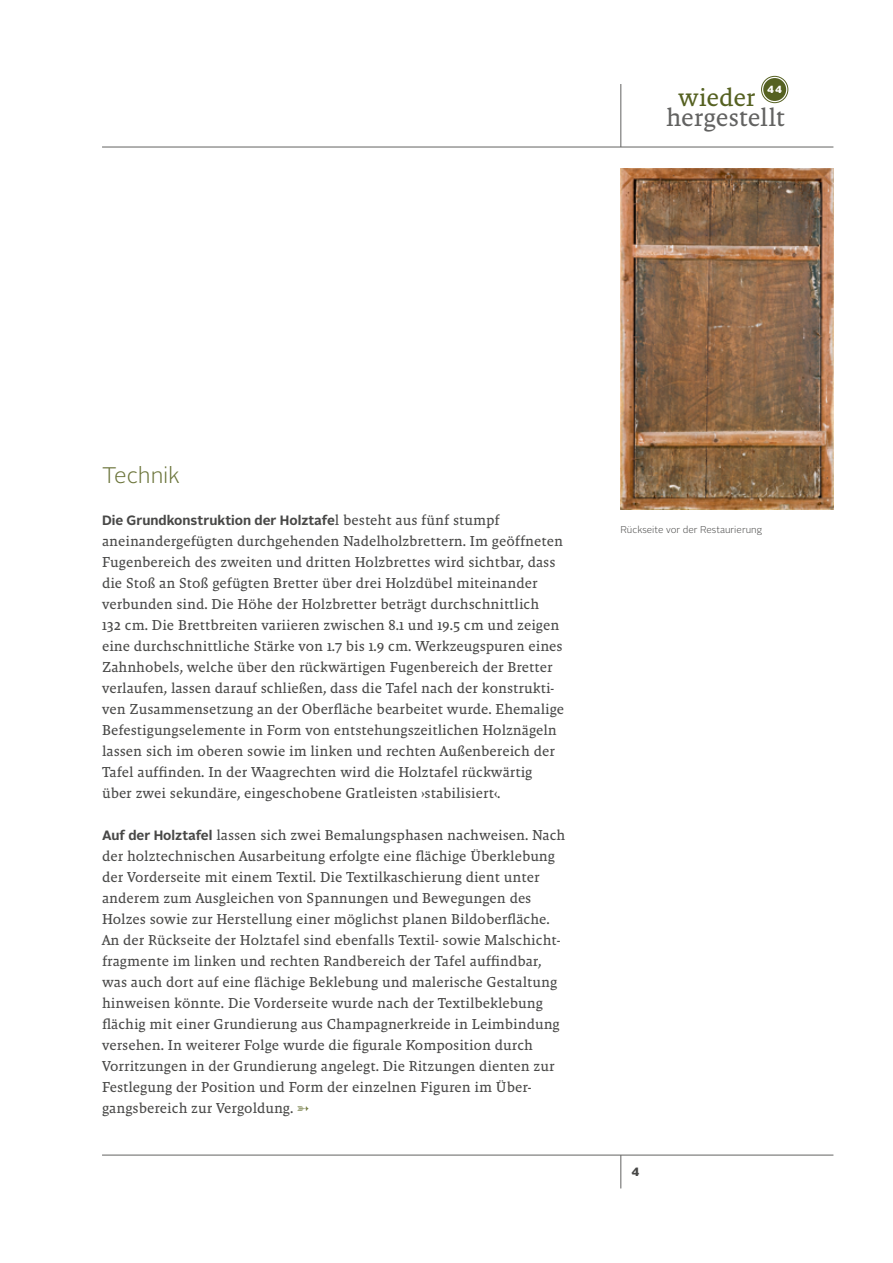
<style>
.page{position:relative;width:893px;height:1263px;background:#fff}
.page>*{position:absolute;margin:0;border:0;box-sizing:border-box;transform-origin:0 0}
.t1{font:25.65px "Malaga OT";letter-spacing:-.01em;color:#626261}
.t2{font:25.65px "Malaga OT";letter-spacing:-.015em;color:#556121}
.t3{font:300 22.5px "Alright Sans";letter-spacing:-.005em;color:#6b743a}
.t4{font:14.7px/21px "Malaga OT";color:#484847}
.t5{font:700 13.5px "Alright Sans";color:#484847}
.t6{font:900 12px "Alright Sans";color:#484847}
.t7{font:900 10.35px "Alright Sans";color:#fff}
.t8{font:300 9.75px "Alright Sans";color:#484847}
.s1{font-family:"Malaga OT";font-weight:400;font-size:14.7px}
.s2{font-family:"Alright Sans";font-weight:700;font-size:13.5px}
.s3{color:#6b743a}
</style>
<div class="page">
<hr style="left:102px;top:147px;width:731px;height:1px;background:#626261">
<hr style="left:102px;top:1155px;width:731px;height:1px;background:#626261">
<div style="left:763px;top:78px;width:23px;height:23px;background:#556121;border-radius:50%"></div>
<div style="left:761px;top:76px;width:27px;height:27px;border:1px solid #556121;border-radius:50%"></div>
<hr style="left:621px;top:84px;width:1px;height:63px;background:#626261">
<hr style="left:621px;top:1155px;width:1px;height:33px;background:#626261">
<img style="left:621px;top:168px;width:212px;height:342px">
<h1 class="t2" style="left:678px;top:83px;width:79px">wieder</h1>
<p class="t7" style="left:767px;top:82px;width:16px">44</p>
<h1 class="t1" style="left:666px;top:103px;width:120px">hergestellt</h1>
<h2 class="t3" style="left:102px;top:460px;width:79px">Technik</h2>
<p class="t5" style="left:102px;top:511px;width:399px">Die Grundkonstruktion der Holztafe<span class="s1">l besteht aus fünf stumpf</span></p>
<p class="t4" style="left:102px;top:530px;width:464px">aneinandergefügten durchgehenden Nadelholzbrettern. Im geöffneten Fugenbereich des zweiten und dritten Holzbrettes wird sichtbar, dass die Stoß an Stoß gefügten Bretter über drei Holzdübel miteinander verbunden sind. Die Höhe der Holzbretter beträgt durchschnittlich<br>132 cm. Die Brettbreiten variieren zwischen 8.1 und 19.5 cm und zeigen eine durchschnittliche Stärke von 1.7 bis 1.9 cm. Werkzeugspuren eines Zahnhobels, welche über den rückwärtigen Fugenbereich der Bretter verlaufen, lassen darauf schließen, dass die Tafel nach der konstrukti&shy;ven Zusammensetzung an der Oberfläche bearbeitet wurde. Ehemalige Befestigungselemente in Form von entstehungszeitlichen Holznägeln lassen sich im oberen sowie im linken und rechten Außenbereich der Tafel auffinden. In der Waagrechten wird die Holztafel rückwärtig über zwei sekundäre, eingeschobene Gratleisten ›stabilisiert‹.</p>
<p class="t4" style="left:102px;top:824px;width:465px"><span class="s2">Auf der Holztafel</span> lassen sich zwei Bemalungsphasen nachweisen. Nach der holztechnischen Ausarbeitung erfolgte eine flächige Überklebung der Vorderseite mit einem Textil. Die Textilkaschierung dient unter anderem zum Ausgleichen von Spannungen und Bewegungen des Holzes sowie zur Herstellung einer möglichst planen Bildoberfläche.<br>An der Rückseite der Holztafel sind ebenfalls Textil- sowie Malschicht&shy;fragmente im linken und rechten Randbereich der Tafel auffindbar, was auch dort auf eine flächige Beklebung und malerische Gestaltung hinweisen könnte. Die Vorderseite wurde nach der Textilbeklebung flächig mit einer Grundierung aus Champagnerkreide in Leimbindung versehen. In weiterer Folge wurde die figurale Komposition durch Vorritzungen in der Grundierung angelegt. Die Ritzungen dienten zur Festlegung der Position und Form der einzelnen Figuren im Über&shy;gangsbereich zur Vergoldung. <span class="s3">➳</span></p>
<p class="t8" style="left:620px;top:522px;width:143px">Rückseite vor der Restaurierung</p>
<p class="t6" style="left:631px;top:1163px;width:9px">4</p>
</div>
